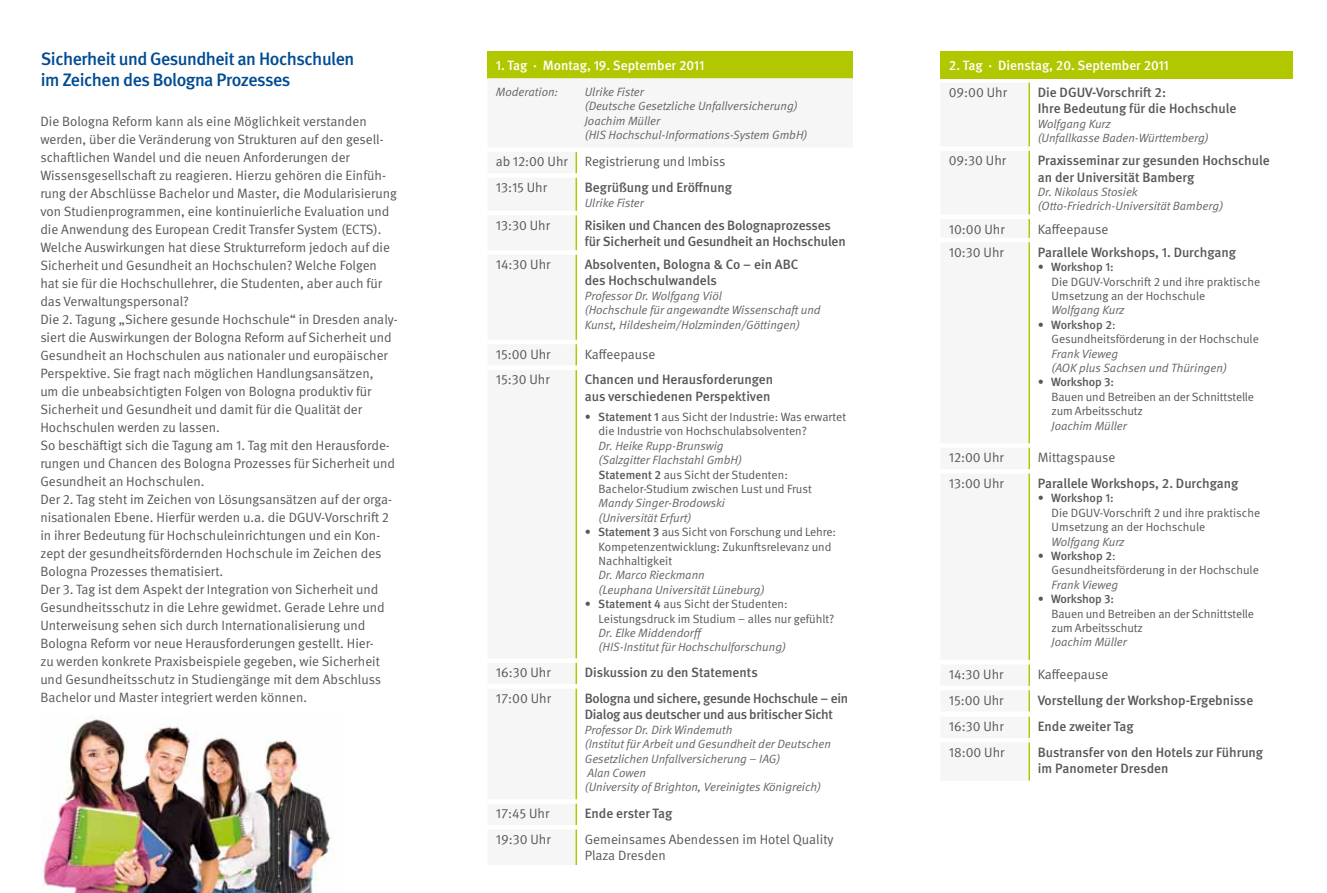
<style>
.page{position:relative;width:1327px;height:893px;background:#fff}
.page>*{position:absolute;margin:0;border:0;box-sizing:border-box;transform-origin:0 0}
.t1{font:500 18px/21.6px "DGUV Meta";letter-spacing:-.025em;color:#004b93}
.t2{font:13.5px/18px "DGUV Meta";color:#58585a}
.t3{font:500 13.5px/16.2px "DGUV Meta";letter-spacing:-.005em;color:#58585a}
.t4{font:500 13.5px "DGUV Meta";color:#fff}
.t5{font:12px/14.4px "DGUV Meta";letter-spacing:-.005em;color:#58585a}
.t6{font:italic 12px/14.4px "DGUV Meta";color:#646567}
.s1{font-weight:500}
.s2{font-style:italic;color:#646567}
</style>
<div class="page">
<div style="left:487px;top:51px;width:366px;height:27px;background:#b1c800"></div>
<hr style="left:575px;top:152px;width:2px;height:21px;background:#b1c800">
<hr style="left:575px;top:178px;width:2px;height:33px;background:#b1c800">
<hr style="left:575px;top:215px;width:2px;height:35px;background:#b1c800">
<hr style="left:575px;top:255px;width:2px;height:85px;background:#b1c800">
<hr style="left:575px;top:344px;width:2px;height:21px;background:#b1c800">
<hr style="left:575px;top:370px;width:2px;height:288px;background:#b1c800">
<hr style="left:575px;top:663px;width:2px;height:21px;background:#b1c800">
<hr style="left:575px;top:689px;width:2px;height:110px;background:#b1c800">
<hr style="left:575px;top:804px;width:2px;height:21px;background:#b1c800">
<hr style="left:575px;top:829px;width:2px;height:36px;background:#b1c800">
<div style="left:940px;top:51px;width:353px;height:27px;background:#b1c800"></div>
<hr style="left:1028px;top:83px;width:2px;height:63px;background:#b1c800">
<hr style="left:1028px;top:151px;width:2px;height:64px;background:#b1c800">
<svg style="left:1028px;top:219px;width:2px;height:19px"></svg>
<hr style="left:1028px;top:242px;width:2px;height:201px;background:#b1c800">
<hr style="left:1028px;top:448px;width:2px;height:21px;background:#b1c800">
<hr style="left:1028px;top:474px;width:2px;height:186px;background:#b1c800">
<hr style="left:1028px;top:664px;width:2px;height:22px;background:#b1c800">
<hr style="left:1028px;top:690px;width:2px;height:21px;background:#b1c800">
<hr style="left:1028px;top:717px;width:2px;height:21px;background:#b1c800">
<hr style="left:1028px;top:742px;width:2px;height:39px;background:#b1c800">
<img style="left:41px;top:715px;width:291px;height:178px">
<h1 class="t1" style="left:41px;top:48px;width:315px">Sicherheit und Gesundheit an Hochschulen im Zeichen des Bologna Prozesses</h1>
<p class="t4" style="left:496px;top:57px;width:210px">1. Tag · Montag, 19. September 2011</p>
<p class="t6" style="left:496px;top:85px;width:64px">Moderation:</p>
<p class="t6" style="left:585px;top:85px;width:224px">Ulrike Fister<br>(Deutsche Gesetzliche Unfallversicherung)<br>Joachim Müller<br>(HIS Hochschul-Informations-System GmbH)</p>
<p class="t2" style="left:496px;top:153px;width:73px">ab 12:00 Uhr</p>
<p class="t2" style="left:585px;top:153px;width:142px">Registrierung und Imbiss</p>
<p class="t2" style="left:496px;top:179px;width:53px">13:15 Uhr</p>
<p class="t3" style="left:585px;top:180px;width:149px">Begrüßung und Eröffnung</p>
<p class="t6" style="left:585px;top:195px;width:61px">Ulrike Fister</p>
<p class="t2" style="left:496px;top:216px;width:56px">13:30 Uhr</p>
<p class="t3" style="left:585px;top:217px;width:262px">Risiken und Chancen des Bolognaprozesses für Sicherheit und Gesundheit an Hochschulen</p>
<p class="t2" style="left:496px;top:256px;width:56px">14:30 Uhr</p>
<p class="t3" style="left:585px;top:257px;width:215px">Absolventen, Bologna &amp; Co – ein ABC des Hochschulwandels</p>
<p class="t6" style="left:585px;top:289px;width:237px">Professor Dr. Wolfgang Viöl<br>(Hochschule für angewandte Wissenschaft und<br>Kunst, Hildesheim/Holzminden/Göttingen)</p>
<p class="t2" style="left:496px;top:345px;width:56px">15:00 Uhr</p>
<p class="t2" style="left:585px;top:345px;width:72px">Kaffeepause</p>
<p class="t2" style="left:496px;top:371px;width:55px">15:30 Uhr</p>
<p class="t3" style="left:585px;top:372px;width:190px">Chancen und Herausforderungen aus verschiedenen Perspektiven</p>
<p class="t5" style="left:598px;top:410px;width:249px;text-indent:-14px">• <span class="s1">Statement 1</span> aus Sicht der Industrie: Was erwartet die Industrie von Hochschulabsolventen?</p>
<p class="t5" style="left:598px;top:439px;width:215px"><span class="s2">Dr. Heike Rupp-Brunswig<br>(Salzgitter Flachstahl GmbH)<br></span><span class="s1">Statement 2</span> aus Sicht der Studenten:<br>Bachelor-Studium zwischen Lust und Frust</p>
<p class="t6" style="left:598px;top:496px;width:128px">Mandy Singer-Brodowski (Universität Erfurt)</p>
<p class="t5" style="left:598px;top:525px;width:239px;text-indent:-14px">• <span class="s1">Statement 3</span> aus Sicht von Forschung und Lehre:<br>Kompetenzentwicklung: Zukunftsrelevanz und<br>Nachhaltigkeit</p>
<p class="t6" style="left:598px;top:568px;width:167px">Dr. Marco Rieckmann<br>(Leuphana Universität Lüneburg)</p>
<p class="t5" style="left:598px;top:597px;width:237px;text-indent:-14px">• <span class="s1">Statement 4</span> aus Sicht der Studenten:<br>Leistungsdruck im Studium – alles nur gefühlt?</p>
<p class="t6" style="left:598px;top:626px;width:189px">Dr. Elke Middendorff<br>(HIS-Institut für Hochschulforschung)</p>
<p class="t2" style="left:496px;top:664px;width:56px">16:30 Uhr</p>
<p class="t3" style="left:585px;top:665px;width:174px">Diskussion zu den Statements</p>
<p class="t2" style="left:496px;top:690px;width:56px">17:00 Uhr</p>
<p class="t3" style="left:585px;top:691px;width:265px">Bologna und sichere, gesunde Hochschule – ein<br>Dialog aus deutscher und aus britischer Sicht</p>
<p class="t6" style="left:585px;top:723px;width:248px">Professor Dr. Dirk Windemuth<br>(Institut für Arbeit und Gesundheit der Deutschen Gesetzlichen Unfallversicherung – IAG)<br>Alan Cowen<br>(University of Brighton, Vereinigtes Königreich)</p>
<p class="t2" style="left:496px;top:805px;width:55px">17:45 Uhr</p>
<p class="t3" style="left:585px;top:806px;width:89px">Ende erster Tag</p>
<p class="t2" style="left:496px;top:831px;width:56px">19:30 Uhr</p>
<p class="t2" style="left:585px;top:831px;width:250px;line-height:16.2px">Gemeinsames Abendessen im Hotel Quality<br>Plaza Dresden</p>
<p class="t2" style="left:40px;top:113px;width:359px">Die Bologna Reform kann als eine Möglichkeit verstanden werden, über die Veränderung von Strukturen auf den gesell&shy;schaftlichen Wandel und die neuen Anforderungen der Wissensgesellschaft zu reagieren. Hierzu gehören die Einfüh&shy;rung der Abschlüsse Bachelor und Master, die Modularisierung von Studienprogrammen, eine kontinuierliche Evaluation und die Anwendung des European Credit Transfer System (ECTS).<br>Welche Auswirkungen hat diese Strukturreform jedoch auf die Sicherheit und Gesundheit an Hochschulen? Welche Folgen hat sie für die Hochschullehrer, die Studenten, aber auch für das Verwaltungspersonal?<br>Die 2. Tagung „Sichere gesunde Hochschule“ in Dresden analy&shy;siert die Auswirkungen der Bologna Reform auf Sicherheit und Gesundheit an Hochschulen aus nationaler und europäischer Perspektive. Sie fragt nach möglichen Handlungsansätzen,<br>um die unbeabsichtigten Folgen von Bologna produktiv für Sicherheit und Gesundheit und damit für die Qualität der Hochschulen werden zu lassen.<br>So beschäftigt sich die Tagung am 1. Tag mit den Herausforde&shy;rungen und Chancen des Bologna Prozesses für Sicherheit und Gesundheit an Hochschulen.<br>Der 2. Tag steht im Zeichen von Lösungsansätzen auf der orga&shy;nisationalen Ebene. Hierfür werden u.a. die DGUV-Vorschrift 2 in ihrer Bedeutung für Hochschuleinrichtungen und ein Kon&shy;zept der gesundheitsfördernden Hochschule im Zeichen des Bologna Prozesses thematisiert.<br>Der 3. Tag ist dem Aspekt der Integration von Sicherheit und Gesundheitsschutz in die Lehre gewidmet. Gerade Lehre und Unterweisung sehen sich durch Internationalisierung und Bologna Reform vor neue Herausforderungen gestellt. Hier-<br>zu werden konkrete Praxisbeispiele gegeben, wie Sicherheit und Gesundheitsschutz in Studiengänge mit dem Abschluss Bachelor und Master integriert werden können.</p>
<p class="t4" style="left:949px;top:57px;width:221px">2. Tag · Dienstag, 20. September 2011</p>
<p class="t2" style="left:949px;top:84px;width:60px">09:00 Uhr</p>
<p class="t3" style="left:1037px;top:85px;width:200px">Die DGUV-Vorschrift 2:<br>Ihre Bedeutung für die Hochschule</p>
<p class="t6" style="left:1037px;top:117px;width:173px">Wolfgang Kurz<br>(Unfallkasse Baden-Württemberg)</p>
<p class="t2" style="left:949px;top:152px;width:59px">09:30 Uhr</p>
<p class="t3" style="left:1037px;top:153px;width:233px">Praxisseminar zur gesunden Hochschule an der Universität Bamberg</p>
<p class="t6" style="left:1037px;top:185px;width:187px">Dr. Nikolaus Stosiek (Otto-Friedrich-Universität Bamberg)</p>
<p class="t2" style="left:949px;top:220px;width:57px">10:00 Uhr</p>
<p class="t2" style="left:1037px;top:220px;width:72px">Kaffeepause</p>
<p class="t2" style="left:949px;top:243px;width:56px">10:30 Uhr</p>
<p class="t3" style="left:1037px;top:244px;width:200px">Parallele Workshops, 1. Durchgang</p>
<p class="t5" style="left:1051px;top:260px;width:210px;text-indent:-14px">• <span class="s1">Workshop 1:<br></span>Die DGUV-Vorschrift 2 und ihre praktische<br>Umsetzung an der Hochschule</p>
<p class="t6" style="left:1051px;top:303px;width:74px">Wolfgang Kurz</p>
<p class="t5" style="left:1051px;top:318px;width:209px;text-indent:-14px">• <span class="s1">Workshop 2</span>:<br>Gesundheitsförderung in der Hochschule</p>
<p class="t6" style="left:1051px;top:346px;width:177px">Frank Vieweg<br>(AOK plus Sachsen und Thüringen)</p>
<p class="t5" style="left:1051px;top:375px;width:204px;text-indent:-14px">• <span class="s1">Workshop 3:<br></span>Bauen und Betreiben an der Schnittstelle zum Arbeitsschutz</p>
<p class="t6" style="left:1051px;top:418px;width:77px">Joachim Müller</p>
<p class="t2" style="left:949px;top:449px;width:56px">12:00 Uhr</p>
<p class="t2" style="left:1037px;top:449px;width:79px">Mittagspause</p>
<p class="t2" style="left:949px;top:475px;width:56px">13:00 Uhr</p>
<p class="t3" style="left:1037px;top:476px;width:202px">Parallele Workshops, 2. Durchgang</p>
<p class="t5" style="left:1051px;top:491px;width:210px;text-indent:-14px">• <span class="s1">Workshop 1:<br></span>Die DGUV-Vorschrift 2 und ihre praktische<br>Umsetzung an der Hochschule</p>
<p class="t6" style="left:1051px;top:534px;width:74px">Wolfgang Kurz</p>
<p class="t5" style="left:1051px;top:549px;width:209px;text-indent:-14px">• <span class="s1">Workshop 2</span>:<br>Gesundheitsförderung in der Hochschule</p>
<p class="t6" style="left:1051px;top:578px;width:68px">Frank Vieweg</p>
<p class="t5" style="left:1051px;top:592px;width:204px;text-indent:-14px">• <span class="s1">Workshop 3:<br></span>Bauen und Betreiben an der Schnittstelle zum Arbeitsschutz</p>
<p class="t6" style="left:1051px;top:635px;width:77px">Joachim Müller</p>
<p class="t2" style="left:949px;top:666px;width:56px">14:30 Uhr</p>
<p class="t2" style="left:1037px;top:666px;width:72px">Kaffeepause</p>
<p class="t2" style="left:949px;top:691px;width:56px">15:00 Uhr</p>
<p class="t3" style="left:1037px;top:692px;width:217px">Vorstellung der Workshop-Ergebnisse</p>
<p class="t2" style="left:949px;top:718px;width:56px">16:30 Uhr</p>
<p class="t3" style="left:1037px;top:719px;width:97px">Ende zweiter Tag</p>
<p class="t2" style="left:949px;top:743px;width:57px">18:00 Uhr</p>
<p class="t3" style="left:1037px;top:744px;width:227px">Bustransfer von den Hotels zur Führung im Panometer Dresden</p>
</div>
